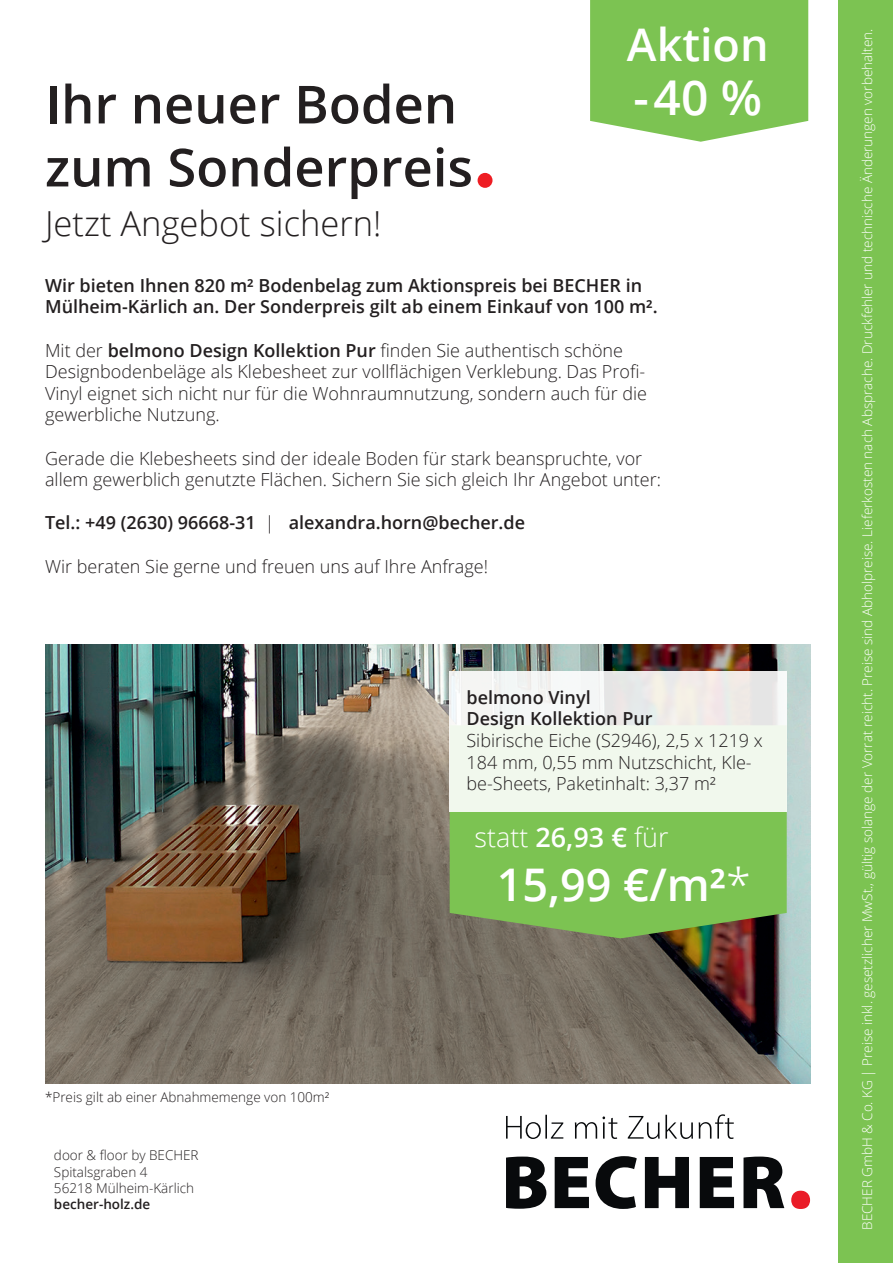
<style>
.page{position:relative;width:893px;height:1263px;background:#fff}
.page>*{position:absolute;margin:0;border:0;box-sizing:border-box;transform-origin:0 0}
.t1{font:600 52.5px/63px "Open Sans";color:#231f20}
.t2{font:600 48px "Open Sans";color:#fff}
.t3{font:600 45px "Open Sans";color:#fff}
.t4{font:300 34.5px "Open Sans";color:#231f20}
.t5{font:300 27px "Open Sans";color:#fff}
.t6{font:300 18px/21.6px "Open Sans";color:#231f20}
.t7{font:600 18px/21.6px "Open Sans";color:#231f20}
.t8{font:300 13.5px "Open Sans";color:#fff}
.t9{font:300 13.5px/16.2px "Open Sans";color:#231f20}
.t10{font:600 13.5px "Open Sans";color:#231f20}
.s1{font-weight:600}
.s2{font-weight:300}
</style>
<div class="page">
<div style="left:838px;top:0;width:55px;height:1263px;background:#7cc352"></div>
<div style="left:478px;top:173px;width:14px;height:15px;background:#ee1d23;border-radius:50%"></div>
<svg style="left:791px;top:1191px;width:19px;height:18px"></svg>
<svg style="left:506px;top:1114px;width:228px;height:25px"></svg>
<svg style="left:506px;top:1156px;width:278px;height:53px"></svg>
<svg style="left:590px;top:0;width:218px;height:142px;background:#85c75f"></svg>
<img style="left:45px;top:644px;width:765px;height:440px">
<svg style="left:450px;top:812px;width:337px;height:126px;background:#79b851"></svg>
<div style="left:450px;top:671px;width:337px;height:141px;background:linear-gradient(to right,#f3f8f1,#eff2ea)"></div>
<h1 class="t1" style="left:45px;top:72px;width:429px">Ihr neuer Boden zum Sonderpreis</h1>
<h3 class="t4" style="left:45px;top:200px;width:338px">Jetzt Angebot sichern!</h3>
<h3 class="t3" style="left:627px;top:14px;width:143px">Aktion</h3>
<h2 class="t2" style="left:633px;top:65px;width:130px">- 40 %</h2>
<p class="t7" style="left:45px;top:274px;width:614px">Wir bieten Ihnen 820 m² Bodenbelag zum Aktionspreis bei BECHER in<br>Mülheim-Kärlich an. Der Sonderpreis gilt ab einem Einkauf von 100 m².</p>
<p class="t6" style="left:45px;top:339px;width:603px">Mit der <span class="s1">belmono Design Kollektion Pur</span> finden Sie authentisch schöne Designbodenbeläge als Klebesheet zur vollflächigen Verklebung. Das Profi-Vinyl eignet sich nicht nur für die Wohnraumnutzung, sondern auch für die gewerbliche Nutzung.</p>
<p class="t6" style="left:45px;top:447px;width:617px">Gerade die Klebesheets sind der ideale Boden für stark beanspruchte, vor allem gewerblich genutzte Flächen. Sichern Sie sich gleich Ihr Angebot unter:</p>
<p class="t7" style="left:45px;top:512px;width:481px">Tel.: +49 (2630) 96668-31 <span class="s2">|</span> alexandra.horn@becher.de</p>
<p class="t6" style="left:45px;top:555px;width:445px">Wir beraten Sie gerne und freuen uns auf Ihre Anfrage!</p>
<p class="t7" style="left:466px;top:686px;width:188px">belmono Vinyl<br>Design Kollektion Pur</p>
<p class="t6" style="left:466px;top:729px;width:298px">Sibirische Eiche (S2946), 2,5 x 1219 x<br>184 mm, 0,55 mm Nutzschicht, Kle&shy;be-Sheets, Paketinhalt: 3,37 m²</p>
<p class="t9" style="left:45px;top:1089px;width:286px">*Preis gilt ab einer Abnahmemenge von 100m²</p>
<p class="t9" style="left:54px;top:1147px;width:146px">door &amp; floor by BECHER<br>Spitalsgraben 4<br>56218 Mülheim-Kärlich</p>
<p class="t10" style="left:54px;top:1195px;width:98px">becher-holz.de</p>
<h3 class="t5" style="left:474px;top:818px;width:196px">statt <span class="s1">26,93 €</span> für</h3>
<h3 class="t3" style="left:497px;top:854px;width:256px">15,99 €/m²<span class="s2">*</span></h3>
<p class="t8" style="left:858px;top:1230px;width:1203px;rotate:-90deg">BECHER GmbH &amp; Co. KG | Preise inkl. gesetzlicher MwSt., gültig solange der Vorrat reicht. Preise sind Abholpreise. Lieferkosten nach Absprache. Druckfehler und technische Änderungen vorbehalten.</p>
</div>
